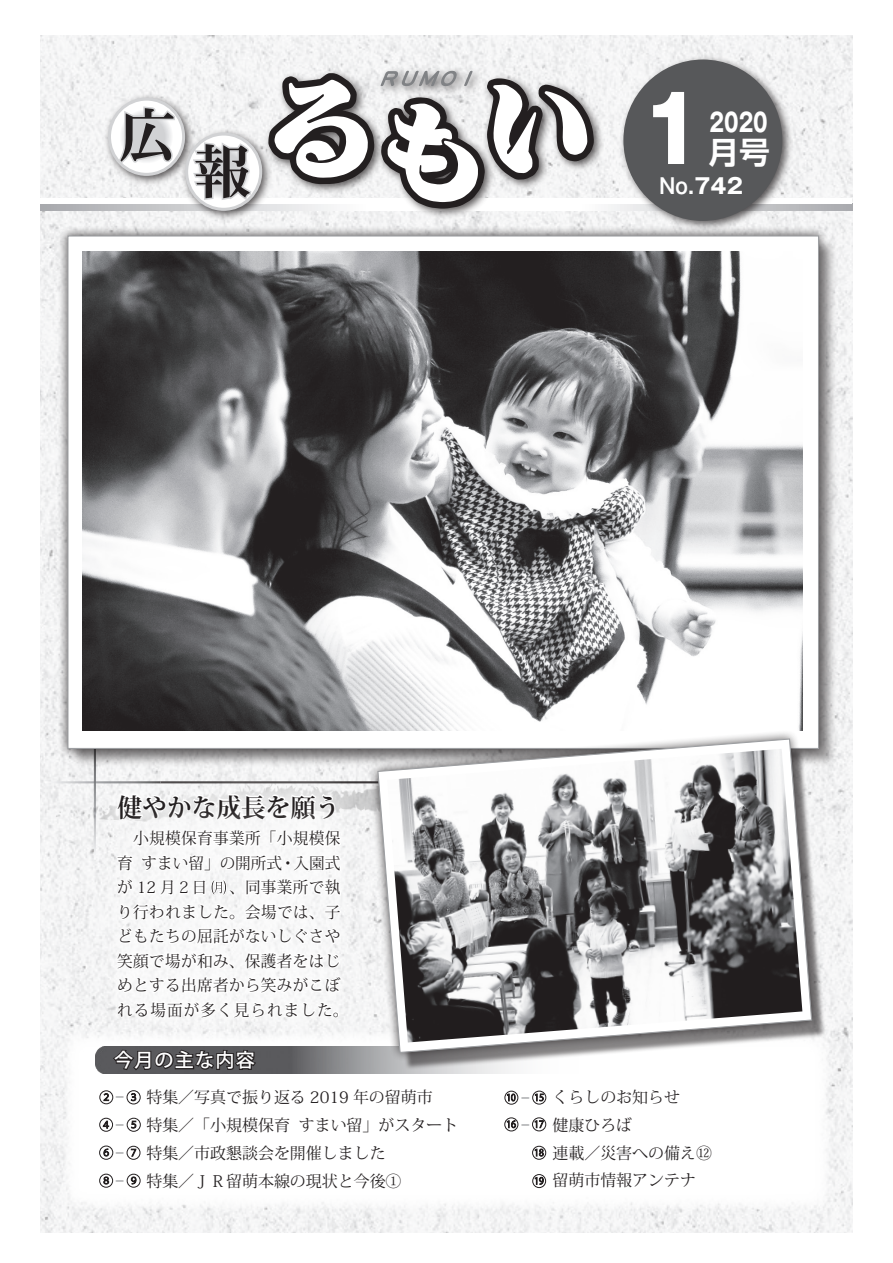
<style>
.page{position:relative;width:893px;height:1263px;background:#fff}
.page>*{position:absolute;margin:0;border:0;box-sizing:border-box;transform-origin:0 0}
.t1{font:700 91.35px "Gothic MB101 Pro";color:#fff;scale:.95 1}
.t2{font:700 30.9px "Shin Go Pro De";color:#fff}
.t3{font:700 25.5px "Koz Min Pro";color:#231f20}
.t4{font:700 25.5px "Gothic MB101 Pro";color:#fff;scale:.75 1}
.t5{font:700 21.3px "Gothic MB101 Pro De";color:#fff;scale:.85 1}
.t6{font:500 19.2px "Koz Go Pro";letter-spacing:.06em;color:#fff}
.t7{font:15.9px/24.5px "Koz Min Pro";letter-spacing:.02em;color:#231f20;text-align:right}
.t8{font:15.9px "Koz Min Pr 6 N";color:#231f20}
.t9{font:15.9px "Koz Min Pro";color:#231f20}
.t10{font:500 10.65px "Koz Go Pro";color:#76787b}
.s1{font-family:"Gothic MB101 Pro"}
.s2{font-family:"Koz Min Pr 6 N"}
.s3{font-family:"Koz Min Pro"}
</style>
<div class="page">
<img style="left:41px;top:35px;width:811px;height:1198px">
<div style="left:64px;top:1032px;width:765px;height:177px;background:#fff"></div>
<div style="left:41px;top:204px;width:811px;height:7px;background:#b0b1b5"></div>
<div style="left:41px;top:198px;width:811px;height:6px;background:#fff"></div>
<div style="left:103px;top:55px;width:690px;height:177px;background:#231f20;opacity:.75"></div>
<svg style="left:187px;top:134px;width:74px;height:75px"></svg>
<div style="left:185px;top:133px;width:77px;height:78px;border:3px solid #d1d2d4;border-radius:50%"></div>
<svg style="left:109px;top:99px;width:75px;height:75px"></svg>
<div style="left:108px;top:98px;width:77px;height:78px;border:3px solid #d1d2d4;border-radius:50%"></div>
<svg style="left:117px;top:105px;width:60px;height:68px"></svg>
<svg style="left:191px;top:136px;width:62px;height:85px"></svg>
<svg style="left:268px;top:73px;width:106px;height:111px"></svg>
<svg style="left:381px;top:71px;width:213px;height:138px"></svg>
<div style="left:623px;top:60px;width:159px;height:161px;background:#57585a;border-radius:50%"></div>
<hr style="left:45px;top:781px;width:116px;height:2px;background:#fff">
<img style="left:56px;top:770px;width:311px;height:63px">
<div style="left:85px;top:762px;width:281px;height:91px;background:#fff;opacity:.75"></div>
<div style="left:95px;top:771px;width:263px;height:71px;background:#fff;opacity:.75"></div>
<div style="left:58px;top:226px;width:771px;height:533px;background:#231f20;opacity:.75"></div>
<div style="left:67px;top:235px;width:752px;height:514px;background:#fff;border:1px solid #9d9fa2"></div>
<img style="left:83px;top:252px;width:719px;height:479px">
<div style="left:90px;top:802px;width:277px;height:243px;background:#fff;opacity:.75"></div>
<div style="left:94px;top:807px;width:270px;height:234px;background:#f3f3f4"></div>
<svg style="left:99px;top:1090px;width:14px;height:14px"></svg>
<div style="left:100px;top:1090px;width:13px;height:14px;border:1px solid #231f20;border-radius:6px"></div>
<svg style="left:104px;top:1093px;width:5px;height:7px"></svg>
<img style="left:96px;top:1046px;width:416px;height:27px">
<div style="left:382px;top:747px;width:443px;height:323px;background:#231f20;opacity:.55"></div>
<svg style="left:367px;top:728px;width:455px;height:335px"></svg>
<svg style="left:377px;top:738px;width:436px;height:315px"></svg>
<img style="left:387px;top:749px;width:415px;height:293px">
<svg style="left:126px;top:1090px;width:15px;height:14px"></svg>
<div style="left:127px;top:1090px;width:13px;height:14px;border:1px solid #231f20;border-radius:50%"></div>
<svg style="left:131px;top:1093px;width:5px;height:8px"></svg>
<svg style="left:99px;top:1117px;width:14px;height:15px"></svg>
<div style="left:99px;top:1118px;width:14px;height:13px;border:1px solid #231f20;border-radius:50%"></div>
<svg style="left:103px;top:1121px;width:6px;height:7px"></svg>
<svg style="left:126px;top:1117px;width:15px;height:15px"></svg>
<div style="left:127px;top:1118px;width:14px;height:13px;border:1px solid #231f20;border-radius:50%"></div>
<svg style="left:131px;top:1121px;width:5px;height:7px"></svg>
<svg style="left:99px;top:1145px;width:14px;height:15px"></svg>
<div style="left:99px;top:1146px;width:14px;height:13px;border:1px solid #231f20;border-radius:7px"></div>
<svg style="left:102px;top:1149px;width:8px;height:7px"></svg>
<svg style="left:126px;top:1145px;width:15px;height:15px"></svg>
<div style="left:127px;top:1146px;width:13px;height:13px;border:1px solid #231f20;border-radius:7px"></div>
<svg style="left:130px;top:1149px;width:7px;height:7px"></svg>
<svg style="left:532px;top:1119px;width:14px;height:13px"></svg>
<div style="left:532px;top:1117px;width:14px;height:14px;border:1px solid #231f20;border-radius:7px"></div>
<svg style="left:535px;top:1121px;width:8px;height:7px"></svg>
<svg style="left:99px;top:1173px;width:14px;height:15px"></svg>
<div style="left:99px;top:1174px;width:14px;height:13px;border:1px solid #231f20;border-radius:50%"></div>
<svg style="left:104px;top:1177px;width:5px;height:7px"></svg>
<svg style="left:533px;top:1174px;width:13px;height:14px"></svg>
<div style="left:532px;top:1174px;width:14px;height:14px;border:1px solid #231f20;border-radius:50%"></div>
<svg style="left:535px;top:1177px;width:8px;height:7px"></svg>
<svg style="left:126px;top:1173px;width:15px;height:15px"></svg>
<div style="left:127px;top:1174px;width:13px;height:13px;border:1px solid #231f20;border-radius:50%"></div>
<svg style="left:131px;top:1177px;width:5px;height:7px"></svg>
<svg style="left:532px;top:1145px;width:14px;height:15px"></svg>
<div style="left:532px;top:1146px;width:14px;height:13px;border:1px solid #231f20;border-radius:50%"></div>
<svg style="left:535px;top:1149px;width:9px;height:7px"></svg>
<svg style="left:504px;top:1090px;width:15px;height:15px"></svg>
<div style="left:505px;top:1091px;width:13px;height:13px;border:1px solid #231f20;border-radius:50%"></div>
<svg style="left:507px;top:1094px;width:9px;height:7px"></svg>
<svg style="left:505px;top:1118px;width:14px;height:14px"></svg>
<div style="left:504px;top:1117px;width:14px;height:14px;border:1px solid #231f20;border-radius:50%"></div>
<svg style="left:507px;top:1120px;width:9px;height:8px"></svg>
<svg style="left:111px;top:784px;width:232px;height:288px"></svg>
<svg style="left:532px;top:1090px;width:14px;height:15px"></svg>
<div style="left:532px;top:1091px;width:14px;height:13px;border:1px solid #231f20;border-radius:50%"></div>
<svg style="left:535px;top:1094px;width:9px;height:7px"></svg>
<p class="t1" style="left:629px;top:53px;width:93px">１</p>
<p class="t4" style="left:710px;top:101px;width:79px">2020</p>
<p class="t2" style="left:708px;top:127px;width:63px">月号</p>
<p class="t5" style="left:660px;top:168px;width:99px">No.<span class="s1">742</span></p>
<p class="t3" style="left:117px;top:788px;width:224px">健やかな成長を願う</p>
<p class="t7" style="left:117px;top:826px;width:225px">　小規模保育事業所「小規模保すまい留」の開所式・入園式</p>
<p class="t7" style="left:117px;top:850px;width:233px;text-align:left">育<br>が 12 月２日　 、同事業所で執り行われました。会場では、子どもたちの屈託<span class="s2">がない</span>しぐさや笑顔で場が和み、保護者をはじめとする出席者から笑みがこぼれる場面が多く見られました。</p>
<p class="t6" style="left:114px;top:1048px;width:142px">今月の主な内容</p>
<p class="t10" style="left:115px;top:1091px;width:12px">－</p>
<p class="t10" style="left:115px;top:1118px;width:12px">－</p>
<p class="t10" style="left:115px;top:1146px;width:12px">－</p>
<p class="t10" style="left:115px;top:1174px;width:12px">－</p>
<p class="t8" style="left:146px;top:1088px;width:288px"><span class="s3">特集／</span>写真で振り返る 2019 年の留萌市</p>
<p class="t8" style="left:299px;top:1116px;width:161px">すまい留」がスタート</p>
<p class="t8" style="left:146px;top:1116px;width:145px">特集／「小規模保育</p>
<p class="t8" style="left:146px;top:1144px;width:241px">特集／市政懇談会を開催しました</p>
<p class="t8" style="left:146px;top:1172px;width:257px">特集／ＪＲ留萌本線の現状と今後1</p>
<p class="t10" style="left:520px;top:1091px;width:12px">－</p>
<p class="t10" style="left:520px;top:1118px;width:12px">－</p>
<p class="t9" style="left:552px;top:1086px;width:129px">くらしのお知らせ</p>
<p class="t7" style="left:552px;top:1112px;width:81px">健康ひろば</p>
<p class="t9" style="left:552px;top:1141px;width:161px">連載／災害への備え12</p>
<p class="t9" style="left:552px;top:1169px;width:145px">留萌市情報アンテナ</p>
</div>
